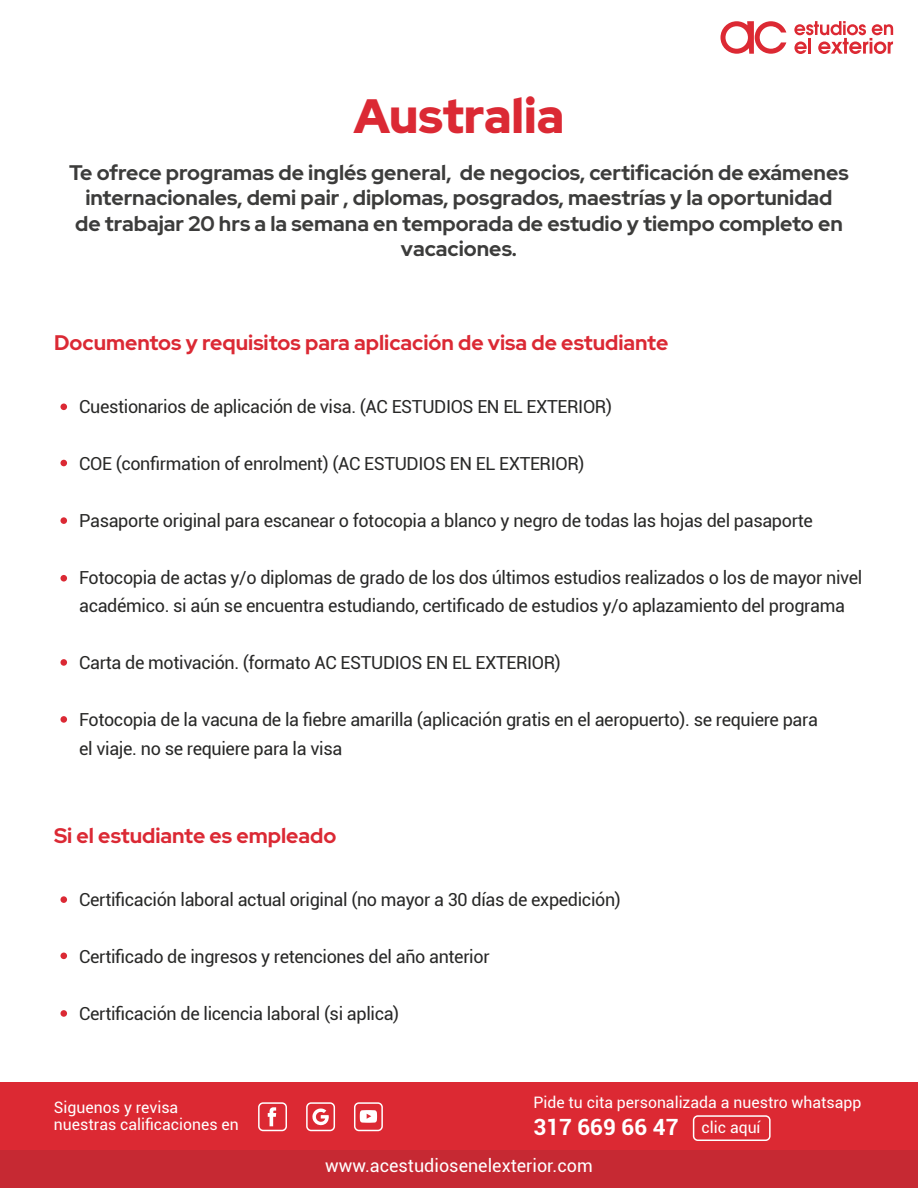
<style>
.page{position:relative;width:918px;height:1188px;background:#fff}
.page>*{position:absolute;margin:0;border:0;box-sizing:border-box;transform-origin:0 0}
.t1{font:900 48px "Red Hat Display";color:#db2934}
.t2{font:700 22.35px "Roboto";color:#fff}
.t3{font:700 21px/25.2px "Red Hat Display";color:#3c3c3b;text-align:center}
.t4{font:700 21px "Red Hat Display";color:#db2934}
.t5{font:18px/28.5px "Roboto";letter-spacing:-.02em;color:#282827}
.t6{font:18px "Roboto";color:#fff}
.t7{font:15.75px/17.1px "Roboto";color:#fff}
.s1{font-weight:400;font-size:15.75px}
</style>
<div class="page">
<div style="left:1px;top:1082px;width:917px;height:106px;background:#dc2933"></div>
<div style="left:1px;top:1150px;width:917px;height:38px;background:#c62933"></div>
<svg style="left:794px;top:21px;width:99px;height:33px"></svg>
<svg style="left:720px;top:21px;width:66px;height:33px"></svg>
<svg style="left:268px;top:1107px;width:8px;height:19px"></svg>
<svg style="left:312px;top:1108px;width:17px;height:18px"></svg>
<div style="left:258px;top:1102px;width:29px;height:29px;border:2px solid #fff;border-radius:4px"></div>
<div style="left:306px;top:1102px;width:29px;height:29px;border:2px solid #fff;border-radius:4px"></div>
<div style="left:354px;top:1102px;width:29px;height:29px;border:2px solid #fff;border-radius:4px"></div>
<div style="left:693px;top:1115px;width:78px;height:26px;border:2px solid #fff;border-radius:4px"></div>
<svg style="left:360px;top:1110px;width:17px;height:13px"></svg>
<div style="left:60px;top:404px;width:7px;height:6px;background:#db2934;border-radius:50%"></div>
<div style="left:60px;top:896px;width:7px;height:7px;background:#db2934;border-radius:50%"></div>
<div style="left:60px;top:460px;width:7px;height:6px;background:#db2934;border-radius:50%"></div>
<div style="left:60px;top:953px;width:7px;height:6px;background:#db2934;border-radius:50%"></div>
<div style="left:60px;top:575px;width:7px;height:7px;background:#db2934;border-radius:50%"></div>
<div style="left:60px;top:517px;width:7px;height:7px;background:#db2934;border-radius:50%"></div>
<div style="left:60px;top:1010px;width:7px;height:7px;background:#db2934;border-radius:50%"></div>
<div style="left:60px;top:659px;width:7px;height:7px;background:#db2934;border-radius:50%"></div>
<div style="left:60px;top:716px;width:7px;height:7px;background:#db2934;border-radius:50%"></div>
<h1 class="t1" style="left:354px;top:84px;width:212px">Australia</h1>
<p class="t3" style="left:69px;top:160px;width:781px">Te ofrece programas de inglés general, de negocios, certificación de exámenes internacionales, demi pair , diplomas, posgrados, maestrías y la oportunidad<br>de trabajar 20 hrs a la semana en temporada de estudio y tiempo completo en vacaciones.</p>
<p class="t4" style="left:54px;top:329px;width:616px">Documentos y requisitos para aplicación de visa de estudiante</p>
<p class="t5" style="left:79px;top:391px;width:534px">Cuestionarios de aplicación de visa. (AC ESTUDIOS EN EL EXTERIOR)</p>
<p class="t5" style="left:79px;top:448px;width:507px">COE (confirmation of enrolment) (AC ESTUDIOS EN EL EXTERIOR)</p>
<p class="t5" style="left:79px;top:505px;width:735px">Pasaporte original para escanear o fotocopia a blanco y negro de todas las hojas del pasaporte</p>
<p class="t5" style="left:79px;top:562px;width:785px">Fotocopia de actas y/o diplomas de grado de los dos últimos estudios realizados o los de mayor nivel académico. si aún se encuentra estudiando, certificado de estudios y/o aplazamiento del programa</p>
<p class="t5" style="left:79px;top:648px;width:483px">Carta de motivación. (formato AC ESTUDIOS EN EL EXTERIOR)</p>
<p class="t5" style="left:79px;top:705px;width:740px">Fotocopia de la vacuna de la fiebre amarilla (aplicación gratis en el aeropuerto). se requiere para el viaje. no se requiere para la visa</p>
<p class="t4" style="left:54px;top:822px;width:284px">Si el estudiante es empleado</p>
<p class="t5" style="left:79px;top:884px;width:543px">Certificación laboral actual original (no mayor a 30 días de expedición)</p>
<p class="t5" style="left:79px;top:941px;width:412px">Certificado de ingresos y retenciones del año anterior</p>
<p class="t5" style="left:79px;top:998px;width:322px">Certificación de licencia laboral (si aplica)</p>
<p class="t7" style="left:54px;top:1098px;width:186px">Siguenos y revisa nuestras calificaciones en</p>
<p class="t7" style="left:533px;top:1094px;width:330px">Pide tu cita personalizada a nuestro whatsapp</p>
<p class="t2" style="left:533px;top:1112px;width:229px">317 669 66 47 <span class="s1">clic aquí</span></p>
<p class="t6" style="left:325px;top:1153px;width:269px">www.acestudiosenelexterior.com</p>
</div>
